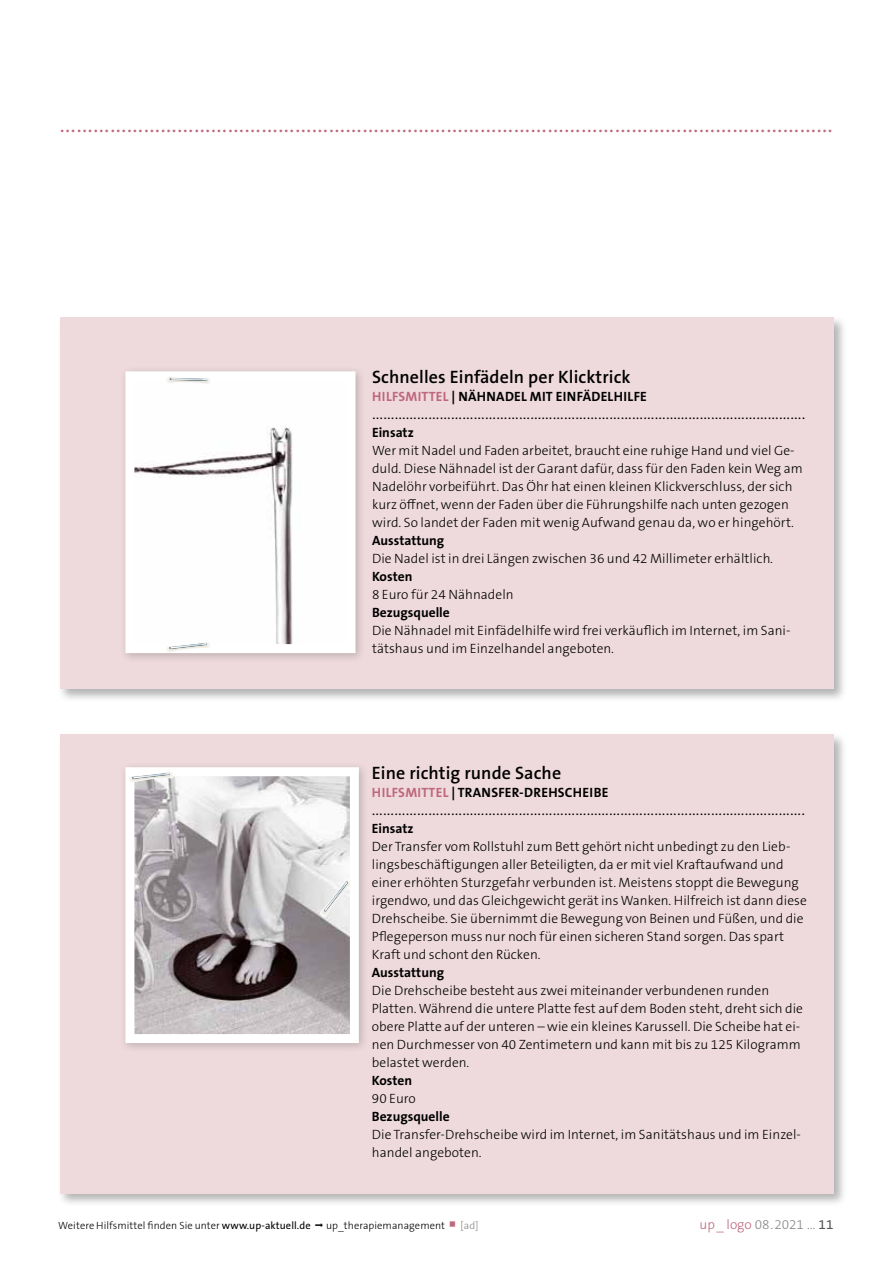
<style>
.page{position:relative;width:893px;height:1263px;background:#fff}
.page>*{position:absolute;margin:0;border:0;box-sizing:border-box;transform-origin:0 0}
.t1{font:300 27px "The Sans B W3";color:#bf677c}
.t2{font:300 18px "The Sans B W3";color:#000}
.t3{font:600 18px "The Sans B W6";letter-spacing:.005em;color:#000}
.t4{font:300 13.5px/18px "The Sans B W3";letter-spacing:.005em;color:#000}
.t5{font:700 13.5px "The Sans B W7";color:#000}
.t6{font:700 13.5px "The Sans B W7";letter-spacing:.02em;color:#000}
.t7{font:300 13.5px "The Sans B W3";color:#878787}
.t8{font:300 10.5px "The Sans B W3";letter-spacing:.01em;color:#000}
.s1{color:#bf677c}
.s2{font-family:"The Sans B W5 Plain";font-weight:400}
.s3{color:#878787}
.s4{font-family:"The Sans B W5 Plain";font-weight:400;color:#575756}
</style>
<div class="page">
<div style="left:57px;top:732px;width:791px;height:475px;background:#000;opacity:.3"></div>
<div style="left:60px;top:734px;width:773px;height:459px;background:#eedadd"></div>
<div style="left:57px;top:315px;width:791px;height:388px;background:#000;opacity:.3"></div>
<div style="left:60px;top:318px;width:773px;height:371px;background:#eedadd"></div>
<div style="left:119px;top:365px;width:247px;height:298px;background:#000;opacity:.2"></div>
<img style="left:135px;top:381px;width:210px;height:262px">
<div style="left:125px;top:371px;width:230px;height:282px;border:9px solid #fff"></div>
<div style="left:119px;top:761px;width:250px;height:292px;background:#000;opacity:.2"></div>
<img style="left:135px;top:777px;width:214px;height:256px">
<div style="left:125px;top:767px;width:234px;height:276px;border:9px solid #fff"></div>
<svg style="left:164px;top:376px;width:49px;height:9px"></svg>
<svg style="left:127px;top:770px;width:48px;height:14px"></svg>
<svg style="left:164px;top:640px;width:48px;height:14px"></svg>
<svg style="left:318px;top:876px;width:36px;height:44px"></svg>
<h1 class="t1" style="left:60px;top:105px;width:775px">..........................................................................................................................................</h1>
<h2 class="t3" style="left:372px;top:365px;width:260px">Schnelles Einfädeln per Klicktrick</h2>
<p class="t6" style="left:372px;top:388px;width:276px"><span class="s1">HILFSMITTEL</span> | NÄHNADEL MIT EINFÄDELHILFE</p>
<h2 class="t2" style="left:372px;top:401px;width:435px">...................................................................................................................</h2>
<p class="t5" style="left:372px;top:424px;width:43px">Einsatz</p>
<p class="t4" style="left:372px;top:441px;width:432px">Wer mit Nadel und Faden arbeitet, braucht eine ruhige Hand und viel Ge&shy;duld. Diese Nähnadel ist der Garant dafür, dass für den Faden kein Weg am Nadelöhr vorbeiführt. Das Öhr hat einen kleinen Klickverschluss, der sich kurz öffnet, wenn der Faden über die Führungshilfe nach unten gezogen wird. So landet der Faden mit wenig Aufwand genau da, wo er hingehört.</p>
<p class="t5" style="left:372px;top:532px;width:74px">Ausstattung</p>
<p class="t4" style="left:372px;top:549px;width:402px">Die Nadel ist in drei Längen zwischen 36 und 42 Millimeter erhältlich.</p>
<p class="t5" style="left:372px;top:568px;width:42px">Kosten</p>
<p class="t4" style="left:372px;top:585px;width:143px">8 Euro für 24 Nähnadeln</p>
<p class="t5" style="left:372px;top:604px;width:79px">Bezugsquelle</p>
<p class="t4" style="left:372px;top:621px;width:420px">Die Nähnadel mit Einfädelhilfe wird frei verkäuflich im Internet, im Sani&shy;tätshaus und im Einzelhandel angeboten.</p>
<h2 class="t3" style="left:372px;top:761px;width:191px">Eine richtig runde Sache</h2>
<p class="t6" style="left:372px;top:783px;width:238px"><span class="s1">HILFSMITTEL</span> | TRANSFER-DREHSCHEIBE</p>
<h2 class="t2" style="left:372px;top:797px;width:435px">...................................................................................................................</h2>
<p class="t5" style="left:372px;top:819px;width:43px">Einsatz</p>
<p class="t4" style="left:372px;top:837px;width:436px">Der Transfer vom Rollstuhl zum Bett gehört nicht unbedingt zu den Lieb&shy;lingsbeschäftigungen aller Beteiligten, da er mit viel Kraftaufwand und einer erhöhten Sturzgefahr verbunden ist. Meistens stoppt die Bewegung irgendwo, und das Gleichgewicht gerät ins Wanken. Hilfreich ist dann diese Drehscheibe. Sie übernimmt die Bewegung von Beinen und Füßen, und die Pflegeperson muss nur noch für einen sicheren Stand sorgen. Das spart Kraft und schont den Rücken.</p>
<p class="t5" style="left:372px;top:963px;width:74px">Ausstattung</p>
<p class="t4" style="left:372px;top:981px;width:433px">Die Drehscheibe besteht aus zwei miteinander verbundenen runden Platten. Während die untere Platte fest auf dem Boden steht, dreht sich die obere Platte auf der unteren – wie ein kleines Karussell. Die Scheibe hat ei&shy;nen Durchmesser von 40 Zentimetern und kann mit bis zu 125 Kilogramm belastet werden.</p>
<p class="t5" style="left:372px;top:1071px;width:42px">Kosten</p>
<p class="t4" style="left:372px;top:1089px;width:45px">90 Euro</p>
<p class="t5" style="left:372px;top:1107px;width:79px">Bezugsquelle</p>
<p class="t4" style="left:372px;top:1125px;width:431px">Die Transfer-Drehscheibe wird im Internet, im Sanitätshaus und im Einzel&shy;handel angeboten.</p>
<p class="t8" style="left:58px;top:1219px;width:254px">Weitere Hilfsmittel finden Sie unter <span class="s2">www.up-aktuell.de</span></p>
<p class="t8" style="left:326px;top:1219px;width:154px">up_therapiemanagement <span class="s1">○</span> <span class="s3">[ad]</span></p>
<p class="t7" style="left:699px;top:1216px;width:135px"><span class="s1">up _ logo</span> 08.2021 ... <span class="s4">11</span></p>
</div>
